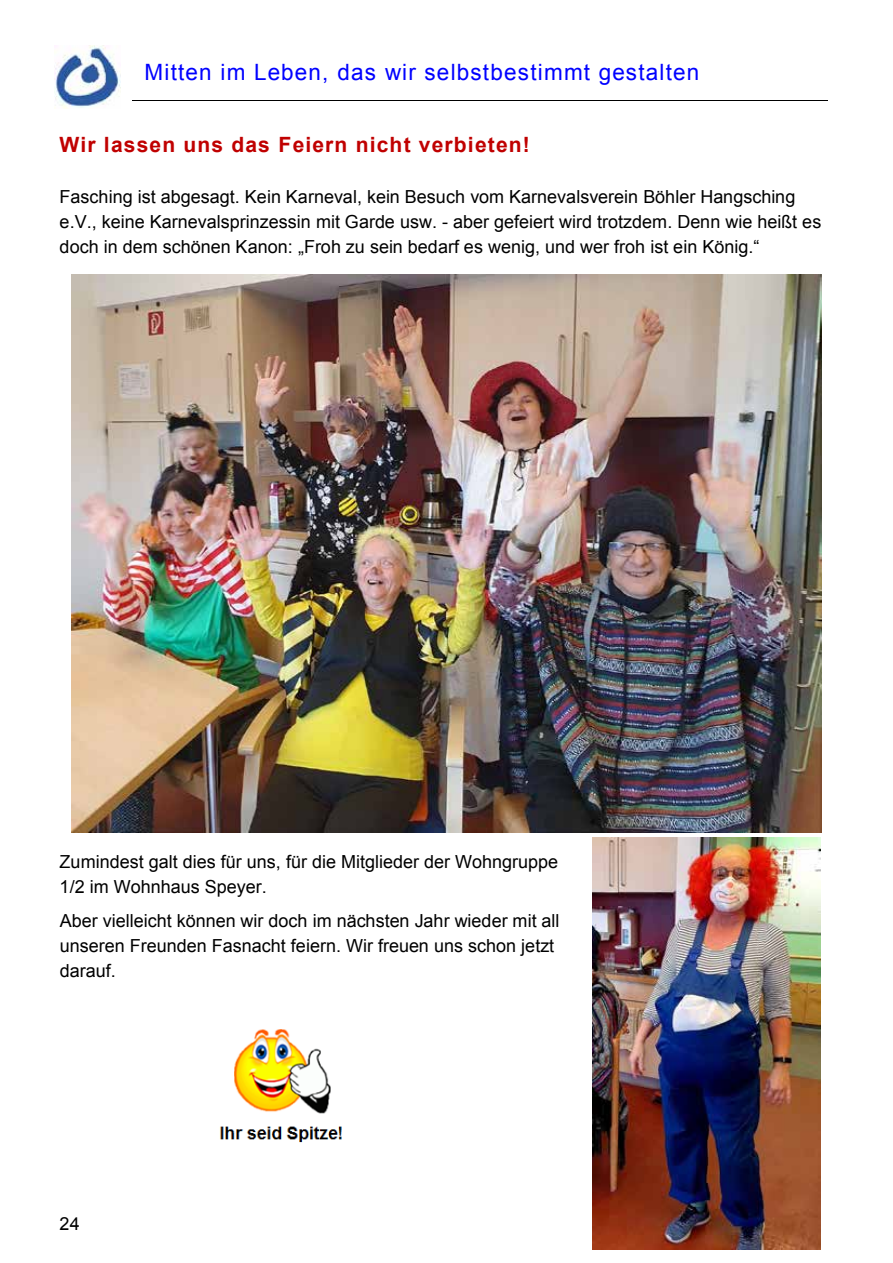
<style>
.page{position:relative;width:893px;height:1263px;background:#fff}
.page>*{position:absolute;margin:0;border:0;box-sizing:border-box;transform-origin:0 0}
.t1{font:22.5px "Arial";letter-spacing:.05em;color:#00f}
.t2{font:700 21px "Arial";letter-spacing:.055em;color:#c00000}
.t3{font:18px/24.9px "Arial";color:#000}
</style>
<div class="page">
<img style="left:54px;top:45px;width:66px;height:64px">
<hr style="left:132px;top:100px;width:695px;height:1px;background:#000">
<img style="left:72px;top:275px;width:750px;height:558px">
<img style="left:220px;top:1029px;width:122px;height:114px">
<img style="left:593px;top:837px;width:228px;height:412px">
<p class="t1" style="left:145px;top:57px;width:556px">Mitten im Leben, das wir selbstbestimmt gestalten</p>
<p class="t2" style="left:60px;top:131px;width:472px">Wir lassen uns das Feiern nicht verbieten!</p>
<p class="t3" style="left:60px;top:184px;width:763px">Fasching ist abgesagt. Kein Karneval, kein Besuch vom Karnevalsverein Böhler Hangsching e.V., keine Karnevalsprinzessin mit Garde usw. - aber gefeiert wird trotzdem. Denn wie heißt es doch in dem schönen Kanon: „Froh zu sein bedarf es wenig, und wer froh ist ein König.“</p>
<p class="t3" style="left:60px;top:850px;width:500px">Zumindest galt dies für uns, für die Mitglieder der Wohngruppe<br>1/2 im Wohnhaus Speyer.</p>
<p class="t3" style="left:60px;top:908px;width:501px">Aber vielleicht können wir doch im nächsten Jahr wieder mit all unseren Freunden Fasnacht feiern. Wir freuen uns schon jetzt darauf.</p>
<p class="t3" style="left:60px;top:1211px;width:22px">24</p>
</div>
